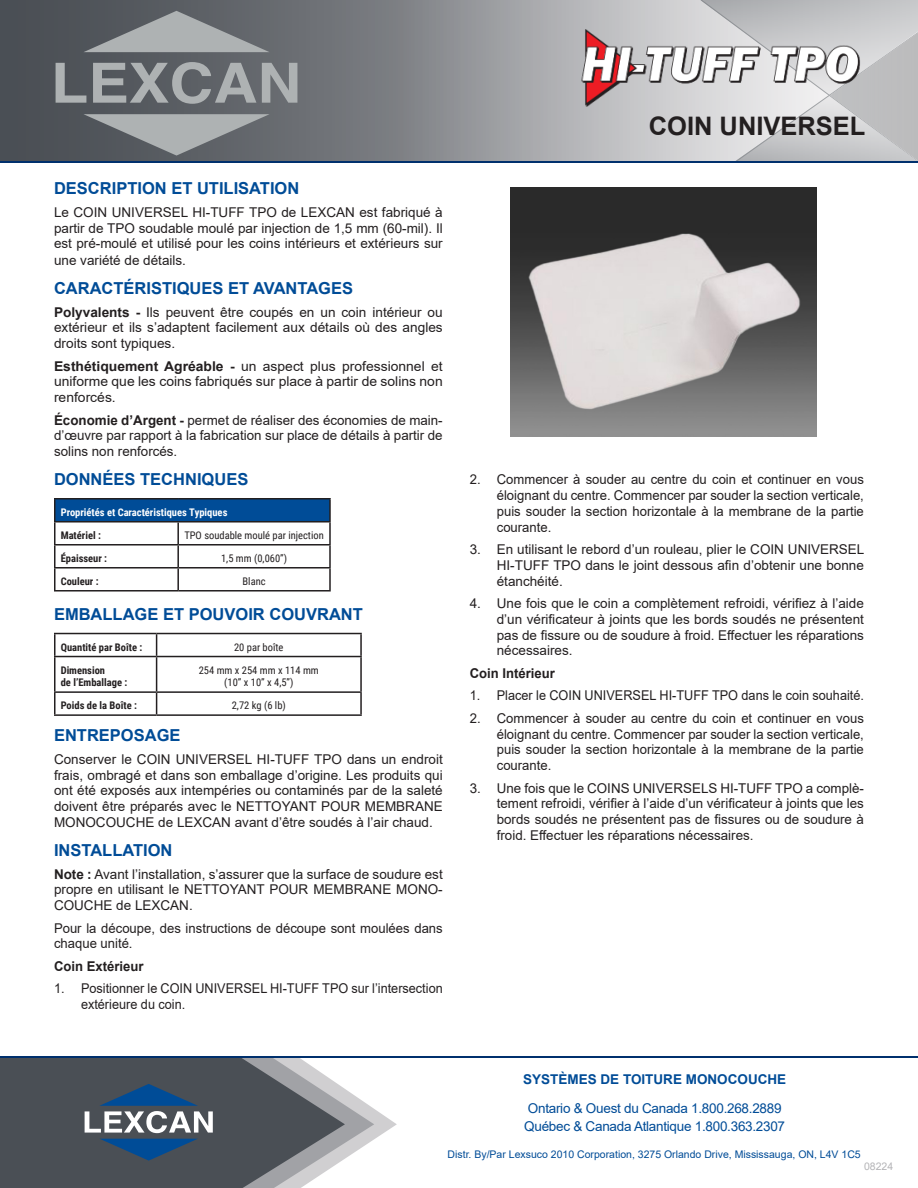
<style>
.page{position:relative;width:918px;height:1188px;background:#fff}
.page>*{position:absolute;margin:0;border:0;box-sizing:border-box;transform-origin:0 0}
.t1{font:700 25.5px "Arial";color:#231f20}
.t2{font:700 16.5px "Arial";color:#004c97}
.t3{font:13.5px/15.8px "Arial";color:#231f20;text-align:justify}
.t4{font:13.5px/15.8px "Arial";color:#231f20;scale:.94 1}
.t5{font:13.5px/18px "Arial";letter-spacing:-.02em;color:#004c97}
.t6{font:700 13.5px "Arial";color:#004c97}
.t7{font:700 13.5px "Arial";color:#231f20}
.t8{font:10.5px "Roboto Condensed";color:#231f20}
.t9{font:700 10.5px "Roboto Condensed";color:#231f20}
.t10{font:10.5px "Arial";color:#004c97}
.t11{font:700 10.5px "Roboto Condensed";color:#fff}
.t12{font:10.5px "Arial";color:#b4b4b7}
.s1{font-weight:700}
</style>
<div class="page">
<svg style="left:0;top:0;width:392px;height:161px"></svg>
<svg style="left:374px;top:1109px;width:23px;height:30px"></svg>
<svg style="left:345px;top:1089px;width:29px;height:70px"></svg>
<svg style="left:0;top:1058px;width:345px;height:130px;fill:#4a4f55"></svg>
<svg style="left:392px;top:0;width:526px;height:161px"></svg>
<hr style="left:0;top:161px;width:918px;height:2px;background:#00306d">
<hr style="left:0;top:1057px;width:918px;height:1px;background:#00306d">
<svg style="left:83px;top:11px;width:187px;height:41px"></svg>
<svg style="left:83px;top:114px;width:187px;height:42px"></svg>
<svg style="left:56px;top:63px;width:30px;height:40px"></svg>
<svg style="left:93px;top:62px;width:163px;height:42px"></svg>
<svg style="left:262px;top:63px;width:35px;height:40px"></svg>
<svg style="left:99px;top:1139px;width:99px;height:22px"></svg>
<svg style="left:85px;top:1084px;width:128px;height:49px"></svg>
<div style="left:55px;top:499px;width:275px;height:23px;background:#004c97"></div>
<hr style="left:54px;top:498px;width:124px;height:2px;background:#231f20">
<hr style="left:54px;top:500px;width:2px;height:21px;background:#231f20">
<hr style="left:178px;top:498px;width:153px;height:2px;background:#231f20">
<hr style="left:329px;top:500px;width:2px;height:21px;background:#231f20">
<hr style="left:54px;top:521px;width:124px;height:2px;background:#231f20">
<hr style="left:54px;top:523px;width:2px;height:21px;background:#231f20">
<hr style="left:178px;top:521px;width:153px;height:2px;background:#231f20">
<hr style="left:177px;top:523px;width:2px;height:21px;background:#231f20">
<hr style="left:329px;top:523px;width:2px;height:21px;background:#231f20">
<hr style="left:54px;top:544px;width:124px;height:2px;background:#231f20">
<hr style="left:54px;top:546px;width:2px;height:21px;background:#231f20">
<hr style="left:178px;top:544px;width:153px;height:2px;background:#231f20">
<hr style="left:177px;top:546px;width:2px;height:21px;background:#231f20">
<hr style="left:329px;top:546px;width:2px;height:21px;background:#231f20">
<hr style="left:54px;top:567px;width:124px;height:2px;background:#231f20">
<hr style="left:54px;top:569px;width:2px;height:21px;background:#231f20">
<hr style="left:178px;top:567px;width:153px;height:2px;background:#231f20">
<hr style="left:177px;top:569px;width:2px;height:21px;background:#231f20">
<hr style="left:329px;top:569px;width:2px;height:21px;background:#231f20">
<hr style="left:54px;top:590px;width:124px;height:2px;background:#231f20">
<hr style="left:178px;top:590px;width:153px;height:2px;background:#231f20">
<hr style="left:54px;top:634px;width:2px;height:22px;background:#231f20">
<svg style="left:156px;top:634px;width:1px;height:22px"></svg>
<hr style="left:360px;top:634px;width:2px;height:22px;background:#231f20">
<hr style="left:54px;top:656px;width:103px;height:1px;background:#231f20">
<hr style="left:54px;top:657px;width:2px;height:34px;background:#231f20">
<hr style="left:157px;top:656px;width:205px;height:1px;background:#231f20">
<hr style="left:156px;top:657px;width:1px;height:34px;background:#231f20">
<hr style="left:360px;top:657px;width:2px;height:34px;background:#231f20">
<hr style="left:54px;top:691px;width:103px;height:2px;background:#231f20">
<hr style="left:54px;top:693px;width:2px;height:21px;background:#231f20">
<hr style="left:157px;top:691px;width:205px;height:2px;background:#231f20">
<svg style="left:156px;top:693px;width:1px;height:21px"></svg>
<hr style="left:360px;top:693px;width:2px;height:21px;background:#231f20">
<hr style="left:54px;top:714px;width:103px;height:2px;background:#231f20">
<hr style="left:157px;top:714px;width:205px;height:2px;background:#231f20">
<hr style="left:54px;top:633px;width:103px;height:1px;background:#231f20">
<hr style="left:157px;top:633px;width:205px;height:1px;background:#231f20">
<img style="left:511px;top:188px;width:306px;height:248px">
<img style="left:581px;top:30px;width:281px;height:76px">
<p class="t2" style="left:54px;top:177px;width:247px">DESCRIPTION ET UTILISATION</p>
<p class="t3" style="left:54px;top:204px;width:390px">Le COIN UNIVERSEL HI-TUFF TPO de LEXCAN est fabriqué à partir de TPO soudable moulé par injection de 1,5 mm (60-mil). Il est pré-moulé et utilisé pour les coins intérieurs et extérieurs sur une variété de détails.</p>
<p class="t2" style="left:54px;top:277px;width:301px">CARACTÉRISTIQUES ET AVANTAGES</p>
<p class="t3" style="left:54px;top:304px;width:390px"><span class="s1">Polyvalents -</span> Ils peuvent être coupés en un coin intérieur ou extérieur et ils s’adaptent facilement aux détails où des angles droits sont typiques.</p>
<p class="t3" style="left:54px;top:358px;width:390px"><span class="s1">Esthétiquement Agréable -</span> un aspect plus professionnel et uniforme que les coins fabriqués sur place à partir de solins non renforcés.</p>
<p class="t3" style="left:54px;top:412px;width:390px"><span class="s1">Économie d’Argent -</span> permet de réaliser des économies de main&shy;d’œuvre par rapport à la fabrication sur place de détails à partir de solins non renforcés.</p>
<p class="t2" style="left:54px;top:468px;width:196px">DONNÉES TECHNIQUES</p>
<p class="t11" style="left:61px;top:505px;width:168px">Propriétés et Caractéristiques Typiques</p>
<p class="t9" style="left:61px;top:528px;width:42px">Matériel :</p>
<p class="t8" style="left:184px;top:528px;width:141px">TPO soudable moulé par injection</p>
<p class="t9" style="left:61px;top:551px;width:48px">Épaisseur :</p>
<p class="t8" style="left:221px;top:551px;width:68px">1,5 mm (0,060”)</p>
<p class="t9" style="left:61px;top:574px;width:39px">Couleur :</p>
<p class="t8" style="left:243px;top:574px;width:25px">Blanc</p>
<p class="t2" style="left:54px;top:603px;width:310px">EMBALLAGE ET POUVOIR COUVRANT</p>
<p class="t9" style="left:61px;top:639px;width:83px">Quantité par Boîte :</p>
<p class="t8" style="left:234px;top:639px;width:51px">20 par boîte</p>
<p class="t9" style="left:61px;top:662px;width:46px">Dimension</p>
<p class="t9" style="left:61px;top:675px;width:68px">de l’Emballage :</p>
<p class="t8" style="left:199px;top:662px;width:122px">254 mm x 254 mm x 114 mm</p>
<p class="t8" style="left:224px;top:675px;width:71px">(10” x 10” x 4,5”)</p>
<p class="t9" style="left:61px;top:698px;width:78px">Poids de la Boîte :</p>
<p class="t8" style="left:232px;top:698px;width:56px">2,72 kg (6 lb)</p>
<p class="t2" style="left:54px;top:724px;width:128px">ENTREPOSAGE</p>
<p class="t3" style="left:54px;top:751px;width:390px">Conserver le COIN UNIVERSEL HI-TUFF TPO dans un endroit frais, ombragé et dans son emballage d’origine. Les produits qui ont été exposés aux intempéries ou contaminés par de la saleté doivent être préparés avec le NETTOYANT POUR MEMBRANE MONOCOUCHE de LEXCAN avant d’être soudés à l’air chaud.</p>
<p class="t2" style="left:54px;top:839px;width:120px">INSTALLATION</p>
<p class="t3" style="left:54px;top:866px;width:390px"><span class="s1">Note :</span> Avant l’installation, s’assurer que la surface de soudure est propre en utilisant le NETTOYANT POUR MEMBRANE MONO-COUCHE de LEXCAN.</p>
<p class="t3" style="left:54px;top:920px;width:390px">Pour la découpe, des instructions de découpe sont moulées dans chaque unité.</p>
<p class="t7" style="left:54px;top:957px;width:91px">Coin Extérieur</p>
<p class="t4" style="left:81px;top:981px;width:386px;text-indent:-27px">1. Positionner le COIN UNIVERSEL HI-TUFF TPO sur l’intersection extérieure du coin.</p>
<p class="t1" style="left:649px;top:108px;width:218px">COIN UNIVERSEL</p>
<p class="t3" style="left:497px;top:472px;width:369px;text-indent:-27px">2. Commencer à souder au centre du coin et continuer en vous éloignant du centre. Commencer par souder la section verticale, puis souder la section horizontale à la membrane de la partie courante.</p>
<p class="t3" style="left:497px;top:541px;width:369px;text-indent:-27px">3. En utilisant le rebord d’un rouleau, plier le COIN UNIVERSEL HI-TUFF TPO dans le joint dessous afin d’obtenir une bonne étanchéité.</p>
<p class="t3" style="left:497px;top:595px;width:369px;text-indent:-27px">4. Une fois que le coin a complètement refroidi, vérifiez à l’aide d’un vérificateur à joints que les bords soudés ne présentent pas de fissure ou de soudure à froid. Effectuer les réparations nécessaires.</p>
<p class="t7" style="left:470px;top:664px;width:87px">Coin Intérieur</p>
<p class="t4" style="left:470px;top:688px;width:421px">1. Placer le COIN UNIVERSEL HI-TUFF TPO dans le coin souhaité.</p>
<p class="t3" style="left:497px;top:710px;width:369px;text-indent:-27px">2. Commencer à souder au centre du coin et continuer en vous éloignant du centre. Commencer par souder la section verticale, puis souder la section horizontale à la membrane de la partie courante.</p>
<p class="t3" style="left:497px;top:780px;width:369px;text-indent:-27px">3. Une fois que le COINS UNIVERSELS HI-TUFF TPO a complè&shy;tement refroidi, vérifier à l’aide d’un vérificateur à joints que les bords soudés ne présentent pas de fissures ou de soudure à froid. Effectuer les réparations nécessaires.</p>
<p class="t6" style="left:523px;top:1070px;width:265px">SYSTÈMES DE TOITURE MONOCOUCHE</p>
<p class="t5" style="left:524px;top:1100px;width:262px">Ontario &amp; Ouest du Canada 1.800.268.2889<br>Québec &amp; Canada Atlantique 1.800.363.2307</p>
<p class="t10" style="left:448px;top:1147px;width:415px">Distr. By/Par Lexsuco 2010 Corporation, 3275 Orlando Drive, Mississauga, ON, L4V 1C5</p>
<p class="t12" style="left:864px;top:1159px;width:31px">08224</p>
</div>
